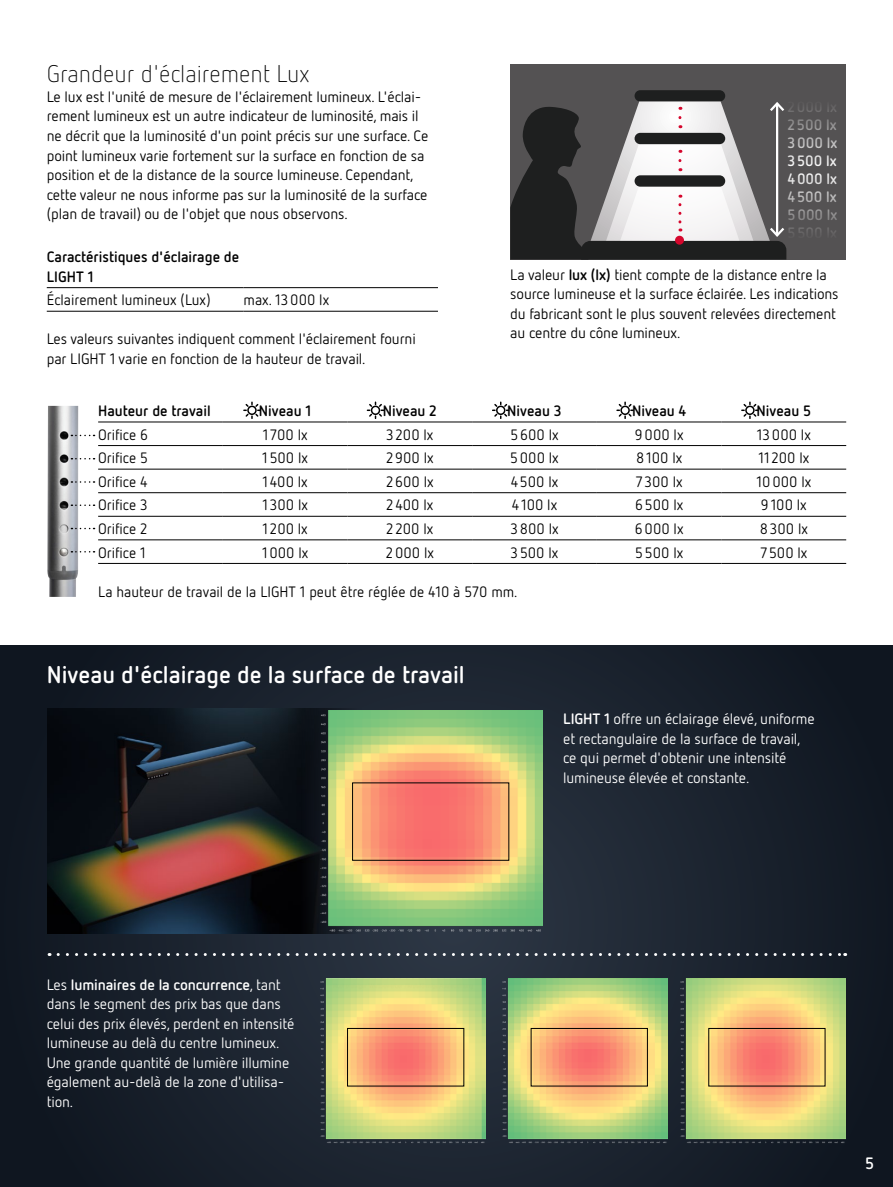
<style>
.page{position:relative;width:893px;height:1187px;background:#fff}
.page>*{position:absolute;margin:0;border:0;box-sizing:border-box;transform-origin:0 0}
.t1{font:700 24px "Netto Pro";color:#fff}
.t2{font:300 24px "Netto Pro";color:#000}
.t3{font:700 16.5px "Netto Pro";color:#fff}
.t4{font:15px/19.5px "Netto Pro";letter-spacing:-.01em;color:#000}
.t5{font:15px/19.5px "Netto Pro";letter-spacing:-.01em;color:#fff}
.t6{font:700 15px/19.5px "Netto Pro";color:#000}
.t7{font:700 15px/18px "Netto Pro";color:#fff;text-align:justify}
.s1{font-weight:700}
</style>
<div class="page">
<svg style="left:0;top:646px;width:893px;height:540px;background:#18202b"></svg>
<img style="left:680px;top:978px;width:166px;height:165px">
<img style="left:501px;top:978px;width:167px;height:165px">
<img style="left:319px;top:978px;width:166px;height:165px">
<svg style="left:58px;top:952px;width:788px;height:3px;background:#474e58"></svg>
<hr style="left:47px;top:287px;width:197px;height:1px;background:#000">
<hr style="left:244px;top:287px;width:194px;height:1px;background:#000">
<hr style="left:47px;top:311px;width:197px;height:1px;background:#000">
<hr style="left:244px;top:311px;width:194px;height:1px;background:#000">
<hr style="left:98px;top:421px;width:125px;height:1px;background:#000">
<hr style="left:223px;top:421px;width:124px;height:1px;background:#000">
<hr style="left:347px;top:421px;width:125px;height:1px;background:#000">
<hr style="left:472px;top:421px;width:125px;height:1px;background:#000">
<hr style="left:597px;top:421px;width:124px;height:1px;background:#000">
<hr style="left:721px;top:421px;width:125px;height:1px;background:#000">
<hr style="left:98px;top:445px;width:125px;height:1px;background:#000">
<hr style="left:223px;top:445px;width:124px;height:1px;background:#000">
<hr style="left:347px;top:445px;width:125px;height:1px;background:#000">
<hr style="left:472px;top:445px;width:125px;height:1px;background:#000">
<hr style="left:597px;top:445px;width:124px;height:1px;background:#000">
<hr style="left:721px;top:445px;width:125px;height:1px;background:#000">
<hr style="left:98px;top:469px;width:125px;height:1px;background:#000">
<hr style="left:223px;top:469px;width:124px;height:1px;background:#000">
<hr style="left:347px;top:469px;width:125px;height:1px;background:#000">
<hr style="left:472px;top:469px;width:125px;height:1px;background:#000">
<hr style="left:597px;top:469px;width:124px;height:1px;background:#000">
<hr style="left:721px;top:469px;width:125px;height:1px;background:#000">
<hr style="left:98px;top:492px;width:125px;height:1px;background:#000">
<hr style="left:223px;top:492px;width:124px;height:1px;background:#000">
<hr style="left:347px;top:492px;width:125px;height:1px;background:#000">
<hr style="left:472px;top:492px;width:125px;height:1px;background:#000">
<hr style="left:597px;top:492px;width:124px;height:1px;background:#000">
<hr style="left:721px;top:492px;width:125px;height:1px;background:#000">
<hr style="left:98px;top:516px;width:125px;height:1px;background:#000">
<hr style="left:223px;top:516px;width:124px;height:1px;background:#000">
<hr style="left:347px;top:516px;width:125px;height:1px;background:#000">
<hr style="left:472px;top:516px;width:125px;height:1px;background:#000">
<hr style="left:597px;top:516px;width:124px;height:1px;background:#000">
<hr style="left:721px;top:516px;width:125px;height:1px;background:#000">
<hr style="left:98px;top:539px;width:125px;height:1px;background:#000">
<hr style="left:223px;top:539px;width:124px;height:1px;background:#000">
<hr style="left:347px;top:539px;width:125px;height:1px;background:#000">
<hr style="left:472px;top:539px;width:125px;height:1px;background:#000">
<hr style="left:597px;top:539px;width:124px;height:1px;background:#000">
<hr style="left:721px;top:539px;width:125px;height:1px;background:#000">
<hr style="left:98px;top:563px;width:125px;height:1px;background:#000">
<hr style="left:223px;top:563px;width:124px;height:1px;background:#000">
<hr style="left:347px;top:563px;width:125px;height:1px;background:#000">
<hr style="left:472px;top:563px;width:125px;height:1px;background:#000">
<hr style="left:597px;top:563px;width:124px;height:1px;background:#000">
<hr style="left:721px;top:563px;width:125px;height:1px;background:#000">
<svg style="left:244px;top:402px;width:16px;height:16px"></svg>
<svg style="left:367px;top:402px;width:17px;height:16px"></svg>
<svg style="left:493px;top:402px;width:16px;height:16px"></svg>
<svg style="left:617px;top:402px;width:16px;height:16px"></svg>
<svg style="left:742px;top:402px;width:16px;height:16px"></svg>
<img style="left:48px;top:708px;width:314px;height:225px">
<div style="left:347px;top:1027px;width:117px;height:59px;border:1px solid #000"></div>
<div style="left:531px;top:1027px;width:117px;height:59px;border:1px solid #000"></div>
<div style="left:708px;top:1027px;width:117px;height:59px;border:1px solid #000"></div>
<img style="left:319px;top:710px;width:223px;height:222px">
<div style="left:510px;top:64px;width:336px;height:195px;background:#545253"></div>
<div style="left:635px;top:90px;width:90px;height:11px;background:#1e1f1f;border-radius:6px"></div>
<svg style="left:510px;top:100px;width:277px;height:159px"></svg>
<div style="left:675px;top:236px;width:9px;height:9px;background:#d5072d;border-radius:50%"></div>
<img style="left:47px;top:406px;width:31px;height:191px">
<svg style="left:71px;top:434px;width:24px;height:2px"></svg>
<svg style="left:71px;top:458px;width:24px;height:1px"></svg>
<svg style="left:71px;top:481px;width:24px;height:1px"></svg>
<svg style="left:71px;top:504px;width:24px;height:2px"></svg>
<svg style="left:71px;top:527px;width:24px;height:2px"></svg>
<svg style="left:71px;top:551px;width:24px;height:1px"></svg>
<h1 class="t2" style="left:47px;top:59px;width:264px">Grandeur d'éclairement Lux</h1>
<p class="t4" style="left:47px;top:86px;width:383px">Le lux est l'unité de mesure de l'éclairement lumineux. L'éclai&shy;rement lumineux est un autre indicateur de luminosité, mais il ne décrit que la luminosité d'un point précis sur une surface. Ce point lumineux varie fortement sur la surface en fonction de sa position et de la distance de la source lumineuse. Cependant, cette valeur ne nous informe pas sur la luminosité de la surface (plan de travail) ou de l'objet que nous observons.</p>
<p class="t6" style="left:47px;top:246px;width:194px">Caractéristiques d'éclairage de<br>LIGHT 1</p>
<p class="t4" style="left:47px;top:290px;width:165px">Éclairement lumineux (Lux)</p>
<p class="t4" style="left:244px;top:290px;width:87px">max. 13000 lx</p>
<p class="t4" style="left:47px;top:329px;width:370px">Les valeurs suivantes indiquent comment l'éclairement fourni par LIGHT 1 varie en fonction de la hauteur de travail.</p>
<p class="t7" style="left:787px;top:97px;width:52px">2000 lx 2500 lx 3000 lx 3500 lx 4000 lx 4500 lx 5000 lx 5500 lx</p>
<p class="t4" style="left:510px;top:264px;width:330px">La valeur <span class="s1">lux (lx)</span> tient compte de la distance entre la source lumineuse et la surface éclairée. Les indications du fabricant sont le plus souvent relevées directement au centre du cône lumineux.</p>
<p class="t6" style="left:98px;top:400px;width:114px">Hauteur de travail</p>
<p class="t6" style="left:259px;top:400px;width:54px">Niveau 1</p>
<p class="t6" style="left:383px;top:400px;width:56px">Niveau 2</p>
<p class="t6" style="left:507px;top:400px;width:56px">Niveau 3</p>
<p class="t6" style="left:632px;top:400px;width:56px">Niveau 4</p>
<p class="t6" style="left:757px;top:400px;width:56px">Niveau 5</p>
<p class="t4" style="left:98px;top:424px;width:51px">Orifice 6</p>
<p class="t4" style="left:263px;top:424px;width:46px">1 700 lx</p>
<p class="t4" style="left:386px;top:424px;width:49px">3200 lx</p>
<p class="t4" style="left:510px;top:424px;width:50px">5600 lx</p>
<p class="t4" style="left:635px;top:424px;width:50px">9000 lx</p>
<p class="t4" style="left:757px;top:424px;width:55px">13000 lx</p>
<p class="t4" style="left:98px;top:447px;width:51px">Orifice 5</p>
<p class="t4" style="left:262px;top:447px;width:47px">1500 lx</p>
<p class="t4" style="left:386px;top:447px;width:49px">2900 lx</p>
<p class="t4" style="left:510px;top:447px;width:50px">5000 lx</p>
<p class="t4" style="left:636px;top:447px;width:48px">8100 lx</p>
<p class="t4" style="left:758px;top:447px;width:52px">11200 lx</p>
<p class="t4" style="left:98px;top:471px;width:51px">Orifice 4</p>
<p class="t4" style="left:262px;top:471px;width:47px">1400 lx</p>
<p class="t4" style="left:386px;top:471px;width:49px">2600 lx</p>
<p class="t4" style="left:511px;top:471px;width:49px">4500 lx</p>
<p class="t4" style="left:636px;top:471px;width:48px">7300 lx</p>
<p class="t4" style="left:756px;top:471px;width:56px">10000 lx</p>
<p class="t4" style="left:98px;top:495px;width:51px">Orifice 3</p>
<p class="t4" style="left:262px;top:495px;width:47px">1300 lx</p>
<p class="t4" style="left:386px;top:495px;width:49px">2400 lx</p>
<p class="t4" style="left:512px;top:495px;width:47px">4100 lx</p>
<p class="t4" style="left:635px;top:495px;width:50px">6500 lx</p>
<p class="t4" style="left:761px;top:495px;width:47px">9100 lx</p>
<p class="t4" style="left:98px;top:518px;width:51px">Orifice 2</p>
<p class="t4" style="left:262px;top:518px;width:47px">1200 lx</p>
<p class="t4" style="left:386px;top:518px;width:49px">2200 lx</p>
<p class="t4" style="left:510px;top:518px;width:50px">3800 lx</p>
<p class="t4" style="left:635px;top:518px;width:50px">6000 lx</p>
<p class="t4" style="left:760px;top:518px;width:50px">8300 lx</p>
<p class="t4" style="left:98px;top:542px;width:49px">Orifice 1</p>
<p class="t4" style="left:262px;top:542px;width:48px">1000 lx</p>
<p class="t4" style="left:386px;top:542px;width:50px">2000 lx</p>
<p class="t4" style="left:511px;top:542px;width:49px">3500 lx</p>
<p class="t4" style="left:635px;top:542px;width:50px">5500 lx</p>
<p class="t4" style="left:760px;top:542px;width:49px">7500 lx</p>
<p class="t4" style="left:98px;top:581px;width:421px">La hauteur de travail de la LIGHT 1 peut être réglée de 410 à 570 mm.</p>
<h1 class="t1" style="left:47px;top:658px;width:419px">Niveau d'éclairage de la surface de travail</h1>
<p class="t5" style="left:563px;top:708px;width:253px"><span class="s1">LIGHT 1</span> offre un éclairage élevé, uniforme et rectangulaire de la surface de travail, ce qui permet d'obtenir une intensité lumineuse élevée et constante.</p>
<p class="t5" style="left:47px;top:974px;width:249px">Les <span class="s1">luminaires de la concurrence</span>, tant dans le segment des prix bas que dans celui des prix élevés, perdent en intensité lumineuse au delà du centre lumineux.<br>Une grande quantité de lumière illumine également au-delà de la zone d'utilisa&shy;tion.</p>
<p class="t3" style="left:865px;top:1151px;width:11px">5</p>
</div>
